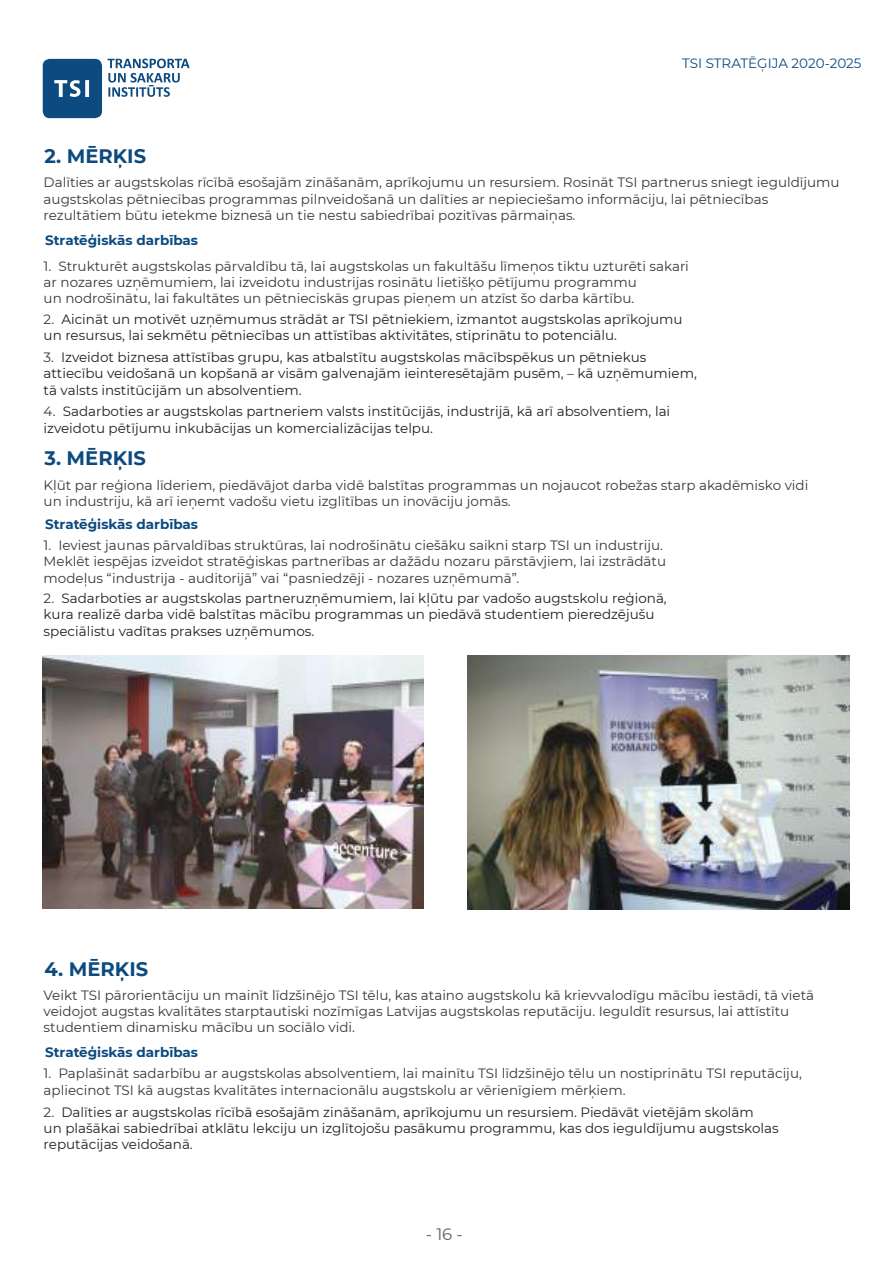
<style>
.page{position:relative;width:893px;height:1263px;background:#fff}
.page>*{position:absolute;margin:0;border:0;box-sizing:border-box;transform-origin:0 0}
.t1{font:700 19.5px "Montserrat";color:#0c4a7f}
.t2{font:16.5px "Montserrat";color:#5f6261}
.t3{font:13.5px/16.2px "Montserrat";color:#353939}
.t4{font:13.5px/16.2px "Montserrat";color:#241f1f}
.t5{font:700 13.5px "Montserrat";color:#0c4a7f}
.t6{font:13.5px "Montserrat";color:#0c4a7f}
.s1{color:#353939}
</style>
<div class="page">
<img style="left:467px;top:655px;width:382px;height:255px">
<img style="left:42px;top:655px;width:381px;height:254px">
<svg style="left:43px;top:59px;width:147px;height:59px"></svg>
<p class="t6" style="left:682px;top:54px;width:181px">TSI STRATĒĢIJA 2020-2025</p>
<h1 class="t1" style="left:44px;top:142px;width:103px">2. MĒRĶIS</h1>
<p class="t3" style="left:44px;top:174px;width:798px">Dalīties ar augstskolas rīcībā esošajām zināšanām, aprīkojumu un resursiem. Rosināt TSI partnerus sniegt ieguldījumu augstskolas pētniecības programmas pilnveidošanā un dalīties ar nepieciešamo informāciju, lai pētniecības rezultātiem būtu ietekme biznesā un tie nestu sabiedrībai pozitīvas pārmaiņas.</p>
<p class="t3" style="left:44px;top:257px;width:647px">1. Strukturēt augstskolas pārvaldību tā, lai augstskolas un fakultāšu līmeņos tiktu uzturēti sakari ar nozares uzņēmumiem, lai izveidotu industrijas rosinātu lietišķo pētījumu programmu<br>un nodrošinātu, lai fakultātes un pētnieciskās grupas pieņem un atzīst šo darba kārtību.</p>
<p class="t4" style="left:44px;top:311px;width:641px"><span class="s1">2.</span> Aicināt un motivēt uzņēmumus strādāt ar TSI pētniekiem, izmantot augstskolas aprīkojumu un resursus, lai sekmētu pētniecības un attīstības aktivitātes, stiprinātu to potenciālu.</p>
<p class="t4" style="left:44px;top:349px;width:655px"><span class="s1">3.</span> Izveidot biznesa attīstības grupu, kas atbalstītu augstskolas mācībspēkus un pētniekus attiecību veidošanā un kopšanā ar visām galvenajām ieinteresētajām pusēm, – kā uzņēmumiem, tā valsts institūcijām un absolventiem.</p>
<p class="t4" style="left:44px;top:403px;width:628px"><span class="s1">4.</span> Sadarboties ar augstskolas partneriem valsts institūcijās, industrijā, kā arī absolventiem, lai izveidotu pētījumu inkubācijas un komercializācijas telpu.</p>
<p class="t5" style="left:45px;top:231px;width:154px">Stratēģiskās darbības</p>
<h1 class="t1" style="left:44px;top:444px;width:103px">3. MĒRĶIS</h1>
<p class="t3" style="left:44px;top:476px;width:766px">Kļūt par reģiona līderiem, piedāvājot darba vidē balstītas programmas un nojaucot robežas starp akadēmisko vidi un industriju, kā arī ieņemt vadošu vietu izglītības un inovāciju jomās.</p>
<p class="t3" style="left:44px;top:537px;width:624px">1. Ieviest jaunas pārvaldības struktūras, lai nodrošinātu ciešāku saikni starp TSI un industriju.<br>Meklēt iespējas izveidot stratēģiskas partnerības ar dažādu nozaru pārstāvjiem, lai izstrādātu modeļus “industrija - auditorijā” vai “pasniedzēji - nozares uzņēmumā”.</p>
<p class="t4" style="left:44px;top:590px;width:625px"><span class="s1">2.</span> Sadarboties ar augstskolas partneruzņēmumiem, lai kļūtu par vadošo augstskolu reģionā, kura realizē darba vidē balstītas mācību programmas un piedāvā studentiem pieredzējušu speciālistu vadītas prakses uzņēmumos.</p>
<p class="t5" style="left:45px;top:514px;width:154px">Stratēģiskās darbības</p>
<h1 class="t1" style="left:44px;top:954px;width:105px">4. MĒRĶIS</h1>
<p class="t3" style="left:44px;top:987px;width:772px">Veikt TSI pārorientāciju un mainīt līdzšinējo TSI tēlu, kas ataino augstskolu kā krievvalodīgu mācību iestādi, tā vietā veidojot augstas kvalitātes starptautiski nozīmīgas Latvijas augstskolas reputāciju. Ieguldīt resursus, lai attīstītu studentiem dinamisku mācību un sociālo vidi.</p>
<p class="t3" style="left:44px;top:1065px;width:760px">1. Paplašināt sadarbību ar augstskolas absolventiem, lai mainītu TSI līdzšinējo tēlu un nostiprinātu TSI reputāciju, apliecinot TSI kā augstas kvalitātes internacionālu augstskolu ar vērienīgiem mērķiem.</p>
<p class="t4" style="left:44px;top:1103px;width:736px"><span class="s1">2.</span> Dalīties ar augstskolas rīcībā esošajām zināšanām, aprīkojumu un resursiem. Piedāvāt vietējām skolām<br>un plašākai sabiedrībai atklātu lekciju un izglītojošu pasākumu programmu, kas dos ieguldījumu augstskolas reputācijas veidošanā.</p>
<p class="t5" style="left:45px;top:1042px;width:154px">Stratēģiskās darbības</p>
<p class="t2" style="left:426px;top:1222px;width:39px">- 16 -</p>
</div>
